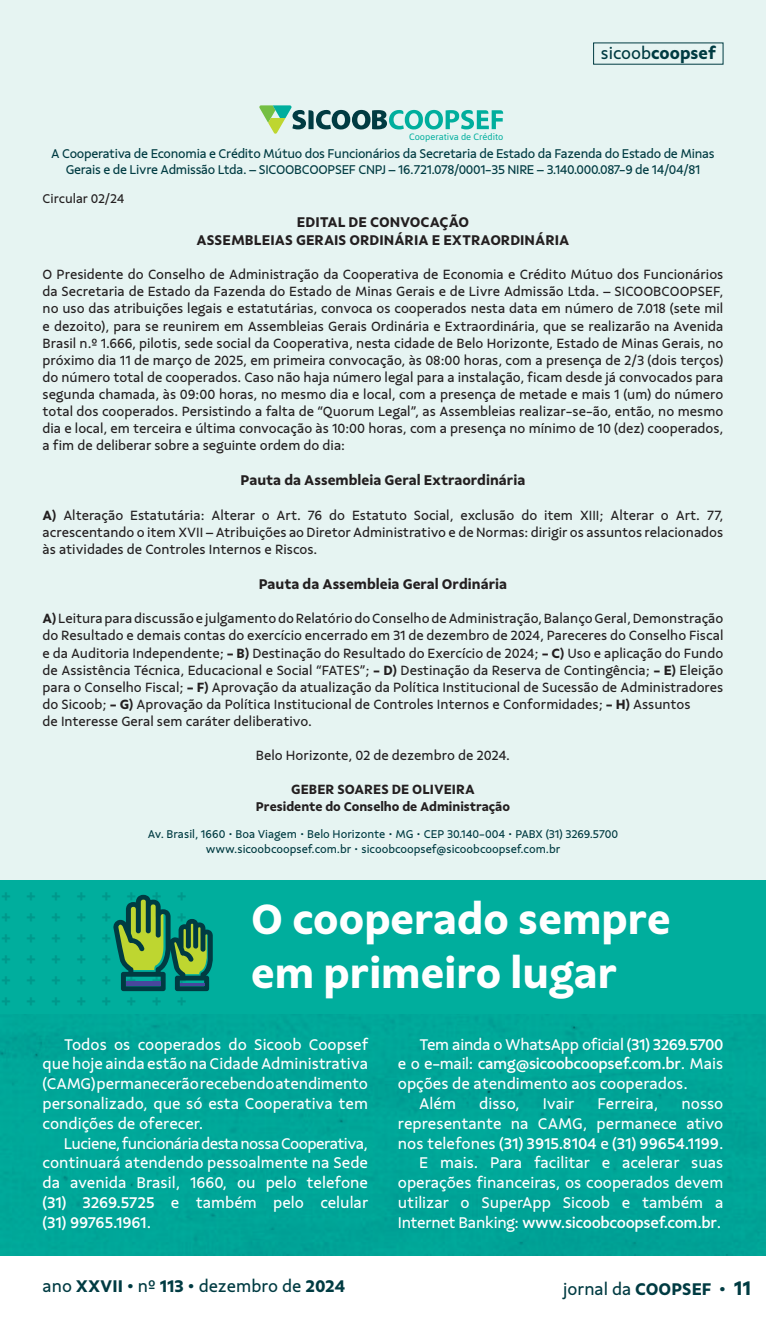
<style>
.page{position:relative;width:766px;height:1319px;background:#fff}
.page>*{position:absolute;margin:0;border:0;box-sizing:border-box;transform-origin:0 0}
.t1{font:700 45px/54px "Sicoob Sans RC4";color:#fff}
.t2{font:18px "Sicoob Sans RC4";color:#003b42}
.t3{font:700 18px "Sicoob Sans RC4";color:#003b42}
.t4{font:16.5px/19.8px "Sicoob Sans RC4";color:#fff;text-align:justify}
.t5{font:800 16.5px/21px "Sicoob Sans RC4";color:#003b42;text-align:justify}
.t6{font:500 16.5px "Sicoob Sans RC4";letter-spacing:-.02em;color:#fff}
.t7{font:16.5px "Sicoob Sans RC4";letter-spacing:-.02em;color:#fff}
.t8{font:700 15px/18px "Sicoob Sans RC4";color:#231f20;text-align:center}
.t9{font:14.25px/17.1px "Sicoob Sans RC4";color:#231f20;text-align:justify}
.t10{font:700 14.25px "Sicoob Sans RC4";color:#231f20}
.t11{font:13.5px/16.2px "Sicoob Sans RC4";letter-spacing:-.02em;color:#003b42;text-align:center}
.t12{font:700 13.5px "Sicoob Sans RC4";color:#231f20}
.t13{font:13.5px "Sicoob Sans RC4";color:#231f20}
.t14{font:12px/14.4px "Sicoob Sans RC4";color:#003b42;text-align:center}
.t15{font:9.15px "Asap";color:#00ae9d}
.s1{font-weight:400}
.s2{font-weight:700}
.s3{font-weight:500}
.s4{font-weight:700;font-size:21px}
</style>
<div class="page">
<div style="left:0;top:1013px;width:765px;height:241px;background:#00a698"></div>
<div style="left:0;top:0;width:765px;height:880px;background:#e6f4f2"></div>
<div style="left:0;top:880px;width:765px;height:133px;background:#00ae9d"></div>
<svg style="left:259px;top:105px;width:244px;height:29px"></svg>
<svg style="left:113px;top:894px;width:100px;height:96px"></svg>
<div style="left:126px;top:981px;width:35px;height:5px;background:#48479d"></div>
<hr style="left:180px;top:983px;width:24px;height:3px;background:#48479d">
<p class="t3" style="left:600px;top:43px;width:116px"><span class="s1">sicoob</span>coopsef</p>
<p class="t15" style="left:409px;top:133px;width:96px">Cooperativa de Crédito</p>
<p class="t11" style="left:51px;top:145px;width:664px">A Cooperativa de Economia e Crédito Mútuo dos Funcionários da Secretaria de Estado da Fazenda do Estado de Minas<br>Gerais e de Livre Admissão Ltda. – SICOOBCOOPSEF CNPJ – 16.721.078/0001-35 NIRE – 3.140.000.087-9 de 14/04/81</p>
<p class="t8" style="left:196px;top:213px;width:374px">EDITAL DE CONVOCAÇÃO<br>ASSEMBLEIAS GERAIS ORDINÁRIA E EXTRAORDINÁRIA</p>
<p class="t9" style="left:43px;top:266px;width:682px">O Presidente do Conselho de Administração da Cooperativa de Economia e Crédito Mútuo dos Funcionários da Secretaria de Estado da Fazenda do Estado de Minas Gerais e de Livre Admissão Ltda. – SICOOBCOOPSEF, no uso das atribuições legais e estatutárias, convoca os cooperados nesta data em número de 7.018 (sete mil e dezoito), para se reunirem em Assembleias Gerais Ordinária e Extraordinária, que se realizarão na Avenida Brasil n.º 1.666, pilotis, sede social da Cooperativa, nesta cidade de Belo Horizonte, Estado de Minas Gerais, no próximo dia 11 de março de 2025, em primeira convocação, às 08:00 horas, com a presença de 2/3 (dois terços) do número total de cooperados. Caso não haja número legal para a instalação, ficam desde já convocados para segunda chamada, às 09:00 horas, no mesmo dia e local, com a presença de metade e mais 1 (um) do número total dos cooperados. Persistindo a falta de “Quorum Legal”, as Assembleias realizar-se-ão, então, no mesmo dia e local, em terceira e última convocação às 10:00 horas, com a presença no mínimo de 10 (dez) cooperados, a fim de deliberar sobre a seguinte ordem do dia:</p>
<p class="t8" style="left:240px;top:472px;width:286px">Pauta da Assembleia Geral Extraordinária</p>
<p class="t9" style="left:43px;top:507px;width:682px"><span class="s2">A)</span> Alteração Estatutária: Alterar o Art. 76 do Estatuto Social, exclusão do item XIII; Alterar o Art. 77, acrescentando o item XVII – Atribuições ao Diretor Administrativo e de Normas: dirigir os assuntos relacionados às atividades de Controles Internos e Riscos.</p>
<p class="t8" style="left:259px;top:575px;width:250px">Pauta da Assembleia Geral Ordinária</p>
<p class="t9" style="left:43px;top:610px;width:682px;text-align:left"><span class="s2">A)</span> Leitura para discussão e julgamento do Relatório do Conselho de Administração, Balanço Geral, Demonstração do Resultado e demais contas do exercício encerrado em 31 de dezembro de 2024, Pareceres do Conselho Fiscal e da Auditoria Independente; <span class="s2">- B)</span> Destinação do Resultado do Exercício de 2024; <span class="s2">- C)</span> Uso e aplicação do Fundo de Assistência Técnica, Educacional e Social “FATES”; <span class="s2">- D)</span> Destinação da Reserva de Contingência; <span class="s2">- E)</span> Eleição para o Conselho Fiscal; <span class="s2">- F)</span> Aprovação da atualização da Política Institucional de Sucessão de Administradores do Sicoob; <span class="s2">- G)</span> Aprovação da Política Institucional de Controles Internos e Conformidades; <span class="s2">- H)</span> Assuntos<br>de Interesse Geral sem caráter deliberativo.</p>
<p class="t9" style="left:256px;top:747px;width:255px">Belo Horizonte, 02 de dezembro de 2024.</p>
<p class="t10" style="left:291px;top:782px;width:185px">GEBER SOARES DE OLIVEIRA</p>
<p class="t12" style="left:256px;top:799px;width:255px">Presidente do Conselho de Administração</p>
<p class="t14" style="left:148px;top:827px;width:471px">Av. Brasil, 1660 • Boa Viagem • Belo Horizonte • MG • CEP 30.140-004 • PABX (31) 3269.5700 www.sicoobcoopsef.com.br • sicoobcoopsef@sicoobcoopsef.com.br</p>
<p class="t13" style="left:43px;top:192px;width:83px">Circular 02/24</p>
<p class="t5" style="left:1px;top:885px;width:187px">++++++++ ++++++++ ++++++++ ++++++++ ++++++++ ++++++++</p>
<h1 class="t1" style="left:251px;top:893px;width:421px">O cooperado sempre em primeiro lugar</h1>
<p class="t4" style="left:43px;top:1034px;width:327px;text-indent:21px">Todos os cooperados do Sicoob Coopsef que hoje ainda estão na Cidade Administrativa (CAMG) permanecerão recebendo atendimento personalizado, que só esta Cooperativa tem condições de oferecer.</p>
<p class="t4" style="left:43px;top:1133px;width:327px;text-indent:21px">Luciene, funcionária desta nossa Cooperativa, continuará atendendo pessoalmente na Sede da avenida Brasil, 1660, ou pelo telefone <span class="s3">(31) 3269.5725</span> e também pelo celular <span class="s3">(31) 99765.1961</span>.</p>
<p class="t7" style="left:419px;top:1035px;width:306px">Tem ainda o WhatsApp oficial <span class="s3">(31) 3269.5700</span></p>
<p class="t6" style="left:398px;top:1056px;width:327px"><span class="s1">e o e-mail:</span> camg@sicoobcoopsef.com.br<span class="s1">. Mais</span></p>
<p class="t4" style="left:398px;top:1074px;width:291px">opções de atendimento aos cooperados.</p>
<p class="t4" style="left:419px;top:1093px;width:38px">Além</p>
<p class="t4" style="left:479px;top:1093px;width:42px">disso,</p>
<p class="t4" style="left:543px;top:1093px;width:33px">Ivair</p>
<p class="t4" style="left:597px;top:1093px;width:62px">Ferreira,</p>
<p class="t4" style="left:398px;top:1093px;width:327px;text-align:right">nosso<br>representante na CAMG, permanece ativo nos telefones <span class="s3">(31) 3915.8104</span> e <span class="s3">(31) 99654.1199</span>.<br>E mais. Para facilitar e acelerar suas operações financeiras, os cooperados devem utilizar o SuperApp Sicoob e também a Internet Banking: <span class="s3">www.sicoobcoopsef.com.br</span>.</p>
<p class="t2" style="left:43px;top:1276px;width:304px">ano <span class="s2">XXVII •</span> nº <span class="s2">113 •</span> dezembro de <span class="s2">2024</span></p>
<p class="t2" style="left:563px;top:1279px;width:189px">jornal da <span class="s2">COOPSEF •</span> <span class="s4">11</span></p>
</div>
